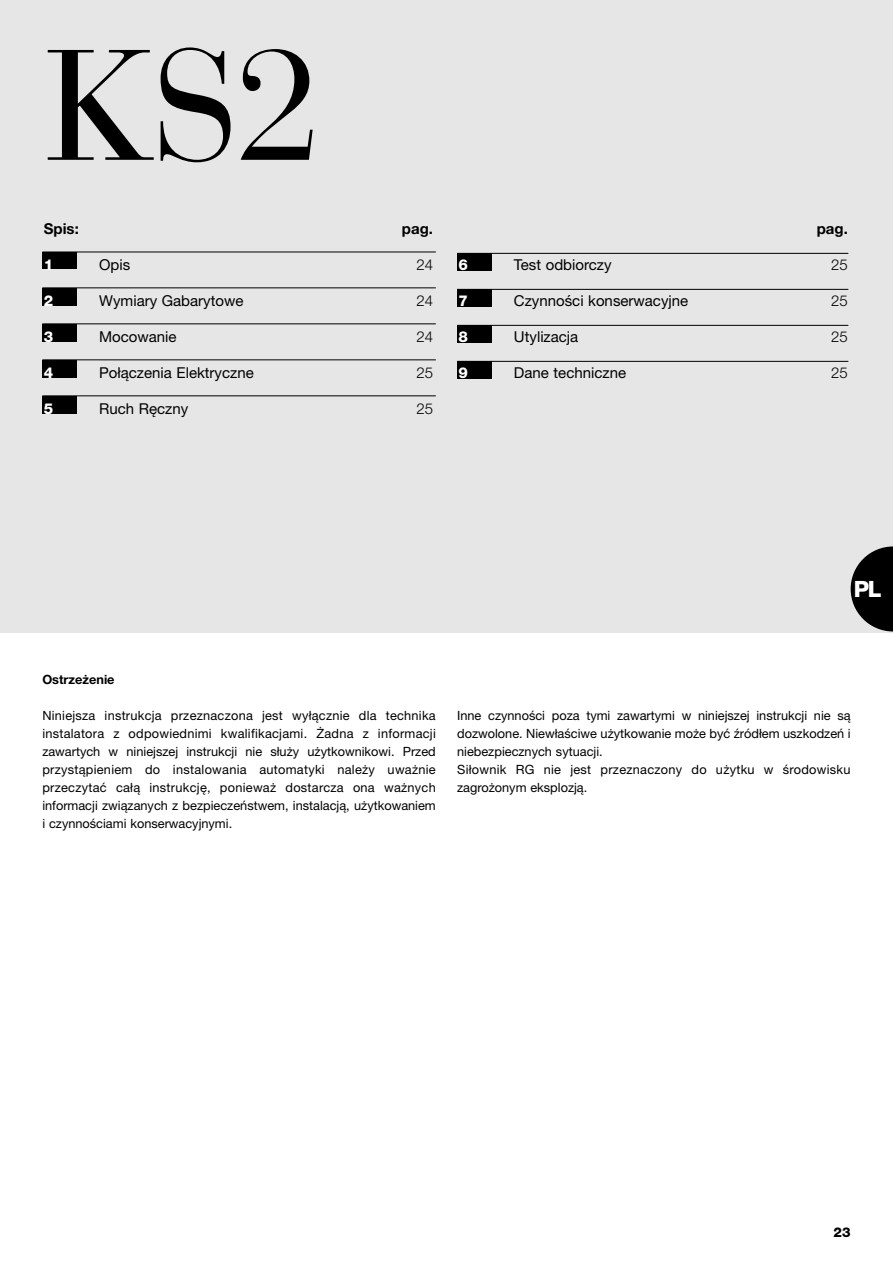
<style>
.page{position:relative;width:893px;height:1263px;background:#fff}
.page>*{position:absolute;margin:0;border:0;box-sizing:border-box;transform-origin:0 0}
.t1{font:156px "Bauer Bodoni";color:#000}
.t2{font:800 22.5px "Helvetica Neue";color:#fff}
.t3{font:15px "Helvetica Neue East A";color:#000}
.t4{font:300 15px "Helvetica Neue";color:#000}
.t5{font:700 15px "Helvetica Neue East A";color:#000}
.t6{font:800 15px "Helvetica Neue";color:#fff}
.t7{font:800 13.5px "Helvetica Neue";color:#000}
.t8{font:12.75px/18px "Helvetica Neue East A";color:#000;text-align:justify}
.t9{font:700 12.75px "Helvetica Neue East A";color:#000}
</style>
<div class="page">
<div style="left:0;top:0;width:892px;height:633px;background:#e6e6e6"></div>
<hr style="left:457px;top:253px;width:391px;height:1px;background:#000">
<div style="left:457px;top:253px;width:34px;height:17px;background:#000"></div>
<hr style="left:457px;top:289px;width:391px;height:1px;background:#000">
<div style="left:457px;top:289px;width:34px;height:17px;background:#000"></div>
<hr style="left:457px;top:325px;width:391px;height:1px;background:#000">
<div style="left:457px;top:325px;width:34px;height:17px;background:#000"></div>
<hr style="left:457px;top:361px;width:391px;height:1px;background:#000">
<div style="left:457px;top:361px;width:34px;height:17px;background:#000"></div>
<div style="left:42px;top:252px;width:34px;height:17px;background:#000"></div>
<div style="left:42px;top:288px;width:35px;height:17px;background:#000"></div>
<hr style="left:42px;top:252px;width:394px;height:1px;background:#000">
<hr style="left:42px;top:287px;width:394px;height:1px;background:#000">
<div style="left:42px;top:324px;width:35px;height:17px;background:#000"></div>
<hr style="left:42px;top:323px;width:394px;height:1px;background:#000">
<div style="left:42px;top:360px;width:35px;height:17px;background:#000"></div>
<hr style="left:42px;top:359px;width:394px;height:1px;background:#000">
<div style="left:42px;top:396px;width:35px;height:17px;background:#000"></div>
<hr style="left:42px;top:395px;width:394px;height:1px;background:#000">
<svg style="left:850px;top:546px;width:42px;height:86px"></svg>
<h1 class="t1" style="left:44px;top:45px;width:279px">KS2</h1>
<p class="t5" style="left:44px;top:223px;width:36px">Spis:</p>
<p class="t5" style="left:402px;top:223px;width:33px">pag.</p>
<p class="t6" style="left:44px;top:259px;width:11px">1</p>
<p class="t3" style="left:99px;top:259px;width:33px">Opis</p>
<p class="t4" style="left:416px;top:259px;width:18px">24</p>
<p class="t6" style="left:44px;top:295px;width:11px">2</p>
<p class="t3" style="left:99px;top:295px;width:146px">Wymiary Gabarytowe</p>
<p class="t4" style="left:416px;top:295px;width:18px">24</p>
<p class="t6" style="left:44px;top:331px;width:11px">3</p>
<p class="t3" style="left:99px;top:331px;width:79px">Mocowanie</p>
<p class="t4" style="left:416px;top:331px;width:18px">24</p>
<p class="t6" style="left:44px;top:367px;width:11px">4</p>
<p class="t3" style="left:99px;top:367px;width:156px">Połączenia Elektryczne</p>
<p class="t4" style="left:416px;top:367px;width:18px">25</p>
<p class="t6" style="left:44px;top:403px;width:11px">5</p>
<p class="t3" style="left:99px;top:403px;width:91px">Ruch Ręczny</p>
<p class="t4" style="left:416px;top:403px;width:18px">25</p>
<p class="t5" style="left:816px;top:223px;width:33px">pag.</p>
<p class="t6" style="left:458px;top:259px;width:11px">6</p>
<p class="t3" style="left:514px;top:259px;width:99px">Test odbiorczy</p>
<p class="t4" style="left:831px;top:259px;width:18px">25</p>
<p class="t6" style="left:458px;top:295px;width:11px">7</p>
<p class="t3" style="left:514px;top:295px;width:176px">Czynności konserwacyjne</p>
<p class="t4" style="left:831px;top:295px;width:18px">25</p>
<p class="t6" style="left:458px;top:331px;width:11px">8</p>
<p class="t3" style="left:514px;top:331px;width:66px">Utylizacja</p>
<p class="t4" style="left:831px;top:331px;width:18px">25</p>
<p class="t6" style="left:458px;top:367px;width:11px">9</p>
<p class="t3" style="left:514px;top:367px;width:114px">Dane techniczne</p>
<p class="t4" style="left:831px;top:367px;width:18px">25</p>
<h2 class="t2" style="left:853px;top:581px;width:29px">PL</h2>
<p class="t9" style="left:42px;top:675px;width:74px">Ostrzeżenie</p>
<p class="t8" style="left:42px;top:708px;width:395px">Niniejsza instrukcja przeznaczona jest wyłącznie dla technika instalatora z odpowiednimi kwalifikacjami. Żadna z informacji zawartych w niniejszej instrukcji nie służy użytkownikowi. Przed przystąpieniem do instalowania automatyki należy uważnie przeczytać całą instrukcję, ponieważ dostarcza ona ważnych informacji związanych z bezpieczeństwem, instalacją, użytkowaniem i czynnościami konserwacyjnymi.</p>
<p class="t8" style="left:457px;top:708px;width:395px;text-align:left">Inne czynności poza tymi zawartymi w niniejszej instrukcji nie są dozwolone. Niewłaściwe użytkowanie może być źródłem uszkodzeń i niebezpiecznych sytuacji.<br>Siłownik RG nie jest przeznaczony do użytku w środowisku zagrożonym eksplozją.</p>
<p class="t7" style="left:833px;top:1227px;width:19px">23</p>
</div>
